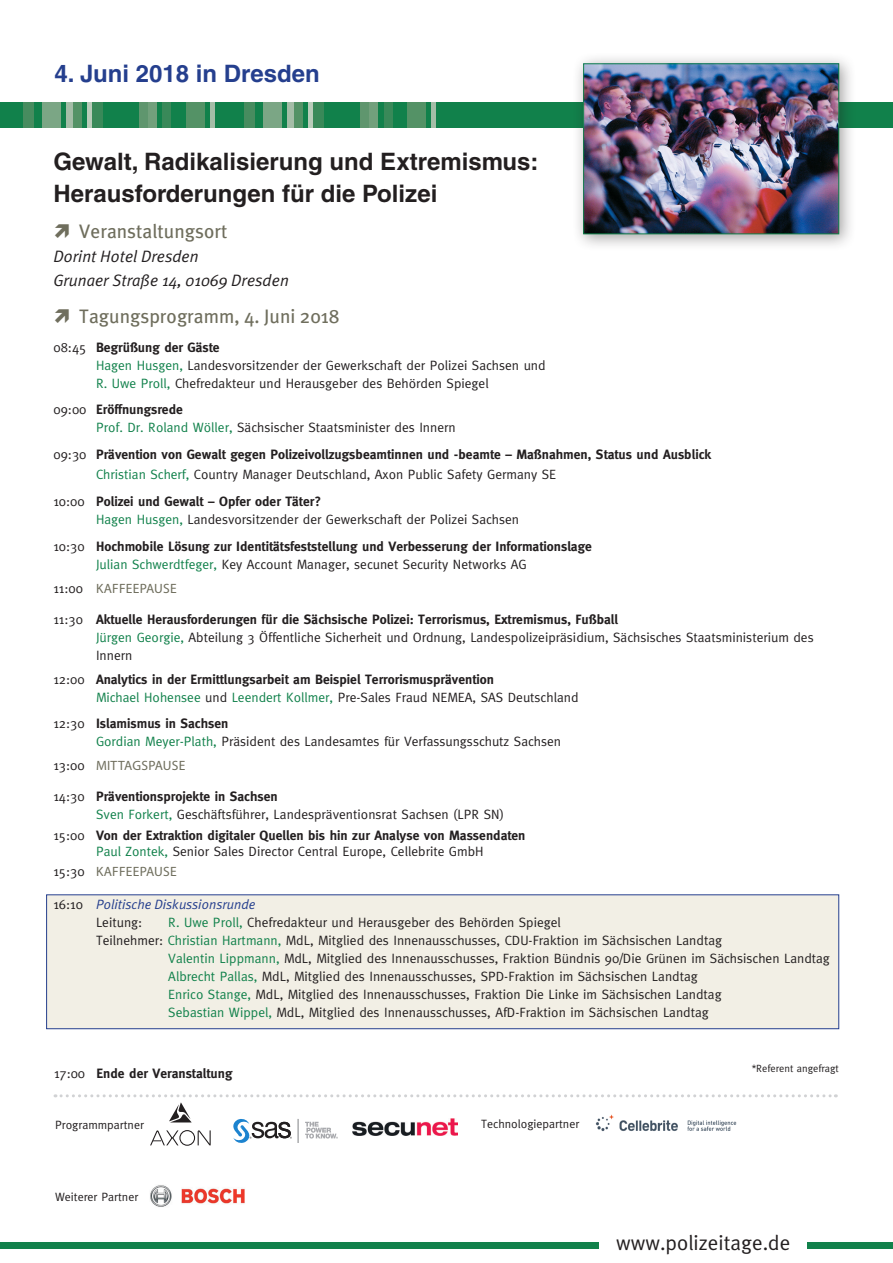
<style>
.page{position:relative;width:893px;height:1263px;background:#fff}
.page>*{position:absolute;margin:0;border:0;box-sizing:border-box;transform-origin:0 0}
.t1{font:700 24px "Helvetica";color:#231f20}
.t2{font:700 24px "Helvetica";color:#253f8e}
.t3{font:21px "Meta Plus Normal";color:#231f20}
.t4{font:19.5px "Meta Plus";color:#6f6e5d}
.t5{font:italic 16.5px "Meta Plus Normal";color:#231f20}
.t6{font:13.5px/18px "Meta";color:#231f20}
.t7{font:700 13.5px/18px "Meta";color:#231f20}
.t8{font:13.5px "Myriad Pro";letter-spacing:.02em;color:#6f6e5d}
.t9{font:italic 13.5px "Meta Plus Normal";color:#253f8e}
.t10{font:12px "Meta";color:#231f20}
.t11{font:10.5px "Meta";color:#231f20}
.s1{font-weight:400}
.s2{color:#11814b}
.s3{font-weight:700}
.s4{font-weight:400;color:#11814b}
.s5{font-family:"Meta";color:#231f20}
.s6{font-family:"Meta";font-style:normal;color:#231f20}
</style>
<div class="page">
<div style="left:47px;top:895px;width:792px;height:134px;background:#f2efe5"></div>
<div style="left:46px;top:894px;width:793px;height:135px;border:1px solid #253f8e"></div>
<div style="left:0;top:102px;width:893px;height:26px;background:#11814b"></div>
<div style="left:66px;top:102px;width:10px;height:26px;background:#a4bda7"></div>
<div style="left:186px;top:102px;width:19px;height:26px;background:#549266"></div>
<div style="left:210px;top:102px;width:5px;height:26px;background:#a4bda7"></div>
<div style="left:73px;top:102px;width:8px;height:26px;background:#549266"></div>
<svg style="left:88px;top:102px;width:5px;height:26px"></svg>
<div style="left:93px;top:102px;width:10px;height:26px;background:#398959"></div>
<div style="left:148px;top:102px;width:8px;height:26px;background:#72a07c"></div>
<div style="left:163px;top:102px;width:8px;height:26px;background:#398959"></div>
<div style="left:42px;top:102px;width:18px;height:26px;background:#7ba685"></div>
<div style="left:23px;top:102px;width:10px;height:26px;background:#478c5f"></div>
<div style="left:139px;top:102px;width:9px;height:26px;background:#5f966e"></div>
<div style="left:287px;top:102px;width:10px;height:26px;background:#a4bda7"></div>
<div style="left:407px;top:102px;width:19px;height:26px;background:#549266"></div>
<div style="left:431px;top:102px;width:5px;height:26px;background:#a4bda7"></div>
<div style="left:294px;top:102px;width:8px;height:26px;background:#549266"></div>
<svg style="left:309px;top:102px;width:5px;height:26px"></svg>
<div style="left:314px;top:102px;width:10px;height:26px;background:#398959"></div>
<div style="left:369px;top:102px;width:8px;height:26px;background:#72a07c"></div>
<div style="left:384px;top:102px;width:8px;height:26px;background:#398959"></div>
<div style="left:263px;top:102px;width:19px;height:26px;background:#7ba685"></div>
<div style="left:244px;top:102px;width:11px;height:26px;background:#478c5f"></div>
<div style="left:360px;top:102px;width:9px;height:26px;background:#5f966e"></div>
<div style="left:572px;top:52px;width:284px;height:199px;background:#231f20;opacity:.41"></div>
<img style="left:585px;top:65px;width:252px;height:167px">
<div style="left:583px;top:63px;width:256px;height:171px;border:1px solid #11814b"></div>
<div style="left:0;top:1242px;width:893px;height:7px;background:#11814b"></div>
<div style="left:600px;top:1233px;width:207px;height:25px;background:#fff"></div>
<svg style="left:55px;top:1094px;width:781px;height:52px"></svg>
<img style="left:587px;top:1111px;width:159px;height:30px">
<img style="left:150px;top:1185px;width:95px;height:22px">
<img style="left:353px;top:1119px;width:104px;height:16px">
<p class="t2" style="left:55px;top:59px;width:267px">4. Juni 2018 in Dresden</p>
<p class="t1" style="left:54px;top:146px;width:487px">Gewalt, Radikalisierung und Extremismus:</p>
<p class="t1" style="left:54px;top:179px;width:385px">Herausforderungen für die Polizei</p>
<p class="t4" style="left:79px;top:219px;width:150px">Veranstaltungsort</p>
<p class="t5" style="left:54px;top:246px;width:147px">Dorint Hotel Dresden</p>
<p class="t5" style="left:54px;top:270px;width:237px">Grunaer Straße 14, 01069 Dresden</p>
<p class="t4" style="left:79px;top:305px;width:262px">Tagungsprogramm, 4. Juni 2018</p>
<p class="t7" style="left:54px;top:338px;width:168px"><span class="s1">08:45</span> Begrüßung der Gäste</p>
<p class="t6" style="left:96px;top:356px;width:451px"><span class="s2">Hagen Husgen,</span> Landesvorsitzender der Gewerkschaft der Polizei Sachsen und</p>
<p class="t6" style="left:96px;top:374px;width:394px"><span class="s2">R. Uwe Proll,</span> Chefredakteur und Herausgeber des Behörden Spiegel</p>
<p class="t7" style="left:54px;top:401px;width:131px"><span class="s1">09:00</span> Eröffnungsrede</p>
<p class="t6" style="left:96px;top:419px;width:361px"><span class="s2">Prof. Dr. Roland Wöller,</span> Sächsischer Staatsminister des Innern</p>
<p class="t7" style="left:54px;top:445px;width:659px"><span class="s1">09:30</span> Prävention von Gewalt gegen Polizeivollzugsbeamtinnen und -beamte – Maßnahmen, Status und Ausblick</p>
<p class="t6" style="left:96px;top:466px;width:462px"><span class="s2">Christian Scherf,</span> Country Manager Deutschland, Axon Public Safety Germany SE</p>
<p class="t6" style="left:96px;top:492px;width:425px;text-indent:-43px">10:00 <span class="s3">Polizei und Gewalt – Opfer oder Täter?<br></span><span class="s2">Hagen Husgen,</span> Landesvorsitzender der Gewerkschaft der Polizei Sachsen</p>
<p class="t7" style="left:96px;top:537px;width:497px;text-indent:-43px"><span class="s1">10:30</span> Hochmobile Lösung zur Identitätsfeststellung und Verbesserung der Informationslage<br><span class="s4">Julian Schwerdtfeger,</span> <span class="s1">Key Account Manager, secunet Security Networks AG</span></p>
<p class="t8" style="left:54px;top:580px;width:125px"><span class="s5">11:00</span> KAFFEEPAUSE</p>
<p class="t7" style="left:54px;top:610px;width:566px"><span class="s1">11:30</span> Aktuelle Herausforderungen für die Sächsische Polizei: Terrorismus, Extremismus, Fußball</p>
<p class="t6" style="left:96px;top:628px;width:719px"><span class="s2">Jürgen Georgie,</span> Abteilung 3 Öffentliche Sicherheit und Ordnung, Landespolizeipräsidium, Sächsisches Staatsministerium des<br>Innern</p>
<p class="t7" style="left:54px;top:670px;width:442px"><span class="s1">12:00</span> Analytics in der Ermittlungsarbeit am Beispiel Terrorismusprävention</p>
<p class="t6" style="left:96px;top:688px;width:484px"><span class="s2">Michael Hohensee</span> und <span class="s2">Leendert Kollmer,</span> Pre-Sales Fraud NEMEA, SAS Deutschland</p>
<p class="t7" style="left:54px;top:714px;width:176px"><span class="s1">12:30</span> Islamismus in Sachsen</p>
<p class="t6" style="left:96px;top:732px;width:467px"><span class="s2">Gordian Meyer-Plath,</span> Präsident des Landesamtes für Verfassungsschutz Sachsen</p>
<p class="t8" style="left:54px;top:757px;width:133px"><span class="s5">13:00</span> MITTAGSPAUSE</p>
<p class="t6" style="left:96px;top:787px;width:409px;text-indent:-43px">14:30 <span class="s3">Präventionsprojekte in Sachsen<br></span><span class="s2">Sven Forkert,</span> Geschäftsführer, Landespräventionsrat Sachsen (LPR SN)</p>
<p class="t7" style="left:54px;top:826px;width:473px"><span class="s1">15:00</span> Von der Extraktion digitaler Quellen bis hin zur Analyse von Massendaten</p>
<p class="t6" style="left:96px;top:842px;width:389px"><span class="s2">Paul Zontek,</span> Senior Sales Director Central Europe, Cellebrite GmbH</p>
<p class="t8" style="left:54px;top:863px;width:125px"><span class="s5">15:30</span> KAFFEEPAUSE</p>
<p class="t9" style="left:54px;top:896px;width:204px"><span class="s6">16:10</span> Politische Diskussionsrunde</p>
<p class="t6" style="left:96px;top:913px;width:48px">Leitung:</p>
<p class="t6" style="left:168px;top:913px;width:394px"><span class="s2">R. Uwe Proll,</span> Chefredakteur und Herausgeber des Behörden Spiegel</p>
<p class="t6" style="left:96px;top:931px;width:628px">Teilnehmer: <span class="s2">Christian Hartmann,</span> MdL, Mitglied des Innenausschusses, CDU-Fraktion im Sächsischen Landtag</p>
<p class="t6" style="left:168px;top:949px;width:663px"><span class="s2">Valentin Lippmann,</span> MdL, Mitglied des Innenausschusses, Fraktion Bündnis 90/Die Grünen im Sächsischen Landtag</p>
<p class="t6" style="left:168px;top:967px;width:531px"><span class="s2">Albrecht Pallas,</span> MdL, Mitglied des Innenausschusses, SPD-Fraktion im Sächsischen Landtag</p>
<p class="t6" style="left:168px;top:985px;width:555px"><span class="s2">Enrico Stange,</span> MdL, Mitglied des Innenausschusses, Fraktion Die Linke im Sächsischen Landtag</p>
<p class="t6" style="left:168px;top:1003px;width:542px"><span class="s2">Sebastian Wippel,</span> MdL, Mitglied des Innenausschusses, AfD-Fraktion im Sächsischen Landtag</p>
<p class="t7" style="left:54px;top:1065px;width:180px"><span class="s1">17:00</span> Ende der Veranstaltung</p>
<p class="t10" style="left:55px;top:1118px;width:90px">Programmpartner</p>
<p class="t10" style="left:481px;top:1117px;width:100px">Technologiepartner</p>
<p class="t10" style="left:55px;top:1190px;width:85px">Weiterer Partner</p>
<p class="t11" style="left:752px;top:1062px;width:89px">*Referent angefragt</p>
<p class="t3" style="left:616px;top:1230px;width:176px">www.polizeitage.de</p>
</div>
